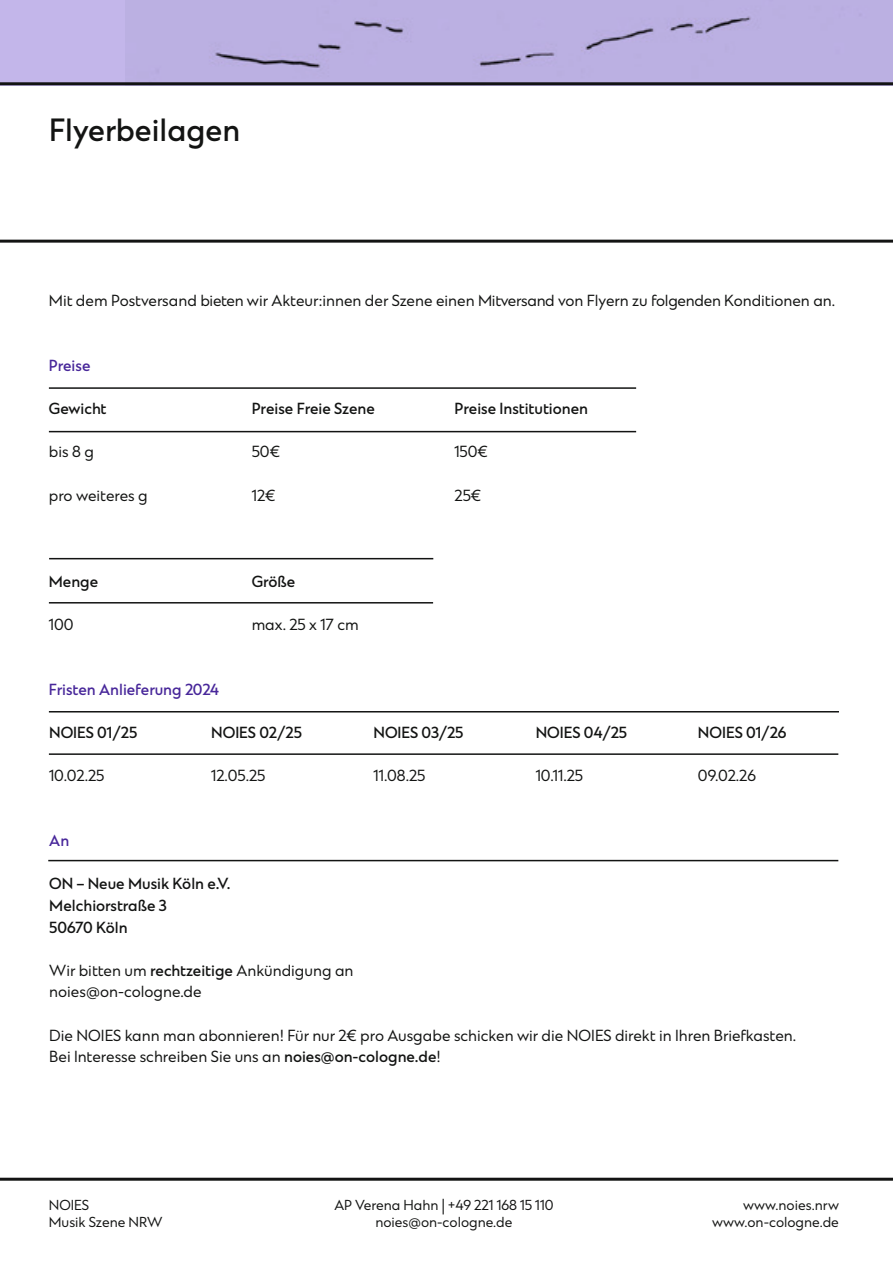
<style>
.page{position:relative;width:893px;height:1263px;background:#fff}
.page>*{position:absolute;margin:0;border:0;box-sizing:border-box;transform-origin:0 0}
.t1{font:500 30px "Ekster";color:#131413}
.t2{font:15px/21.6px "Ekster";color:#131413}
.t3{font:500 15px "Ekster";color:#131413}
.t4{font:500 15px "Ekster";color:#48279a}
.t5{font:13.5px/16.2px "Ekster";color:#131413}
.s1{font-weight:500}
</style>
<div class="page">
<div style="left:0;top:0;width:893px;height:85px;background:#c3b6ea"></div>
<img style="left:149px;top:0;width:713px;height:82px">
<hr style="left:0;top:1178px;width:893px;height:3px;background:#131413">
<hr style="left:0;top:82px;width:893px;height:3px;background:#131413">
<hr style="left:0;top:240px;width:893px;height:3px;background:#131413">
<hr style="left:49px;top:431px;width:587px;height:1px;background:#131413">
<hr style="left:49px;top:602px;width:384px;height:1px;background:#131413">
<hr style="left:49px;top:711px;width:790px;height:1px;background:#131413">
<hr style="left:48px;top:860px;width:790px;height:1px;background:#131413">
<hr style="left:49px;top:753px;width:789px;height:2px;background:#131413">
<hr style="left:49px;top:558px;width:384px;height:1px;background:#131413">
<hr style="left:49px;top:387px;width:587px;height:2px;background:#131413">
<p class="t1" style="left:49px;top:113px;width:193px">Flyerbeilagen</p>
<p class="t2" style="left:49px;top:291px;width:788px">Mit dem Postversand bieten wir Akteur:innen der Szene einen Mitversand von Flyern zu folgenden Konditionen an.</p>
<p class="t4" style="left:49px;top:356px;width:43px">Preise</p>
<p class="t3" style="left:49px;top:400px;width:59px">Gewicht</p>
<p class="t2" style="left:49px;top:442px;width:47px">bis 8 g</p>
<p class="t2" style="left:49px;top:485px;width:100px">pro weiteres g</p>
<p class="t3" style="left:49px;top:572px;width:51px">Menge</p>
<p class="t2" style="left:49px;top:615px;width:26px">100</p>
<p class="t4" style="left:49px;top:680px;width:172px">Fristen Anlieferung 2024</p>
<p class="t3" style="left:252px;top:400px;width:125px">Preise Freie Szene</p>
<p class="t2" style="left:252px;top:442px;width:30px">50€</p>
<p class="t2" style="left:252px;top:485px;width:25px">12€</p>
<p class="t3" style="left:252px;top:572px;width:45px">Größe</p>
<p class="t2" style="left:252px;top:615px;width:108px">max. 25 x 17 cm</p>
<p class="t3" style="left:455px;top:400px;width:135px">Preise Institutionen</p>
<p class="t2" style="left:455px;top:442px;width:35px">150€</p>
<p class="t2" style="left:455px;top:485px;width:28px">25€</p>
<p class="t3" style="left:49px;top:724px;width:90px">NOIES 01/25</p>
<p class="t2" style="left:49px;top:766px;width:57px">10.02.25</p>
<p class="t3" style="left:211px;top:724px;width:92px">NOIES 02/25</p>
<p class="t2" style="left:211px;top:766px;width:56px">12.05.25</p>
<p class="t3" style="left:373px;top:724px;width:92px">NOIES 03/25</p>
<p class="t2" style="left:373px;top:766px;width:54px">11.08.25</p>
<p class="t3" style="left:536px;top:724px;width:93px">NOIES 04/25</p>
<p class="t2" style="left:536px;top:766px;width:49px">10.11.25</p>
<p class="t3" style="left:698px;top:724px;width:90px">NOIES 01/26</p>
<p class="t2" style="left:698px;top:766px;width:60px">09.02.26</p>
<p class="t4" style="left:49px;top:832px;width:21px">An</p>
<p class="t3" style="left:49px;top:875px;width:183px">ON – Neue Musik Köln e.V.</p>
<p class="t3" style="left:49px;top:896px;width:119px">Melchiorstraße 3</p>
<p class="t3" style="left:49px;top:918px;width:80px">50670 Köln</p>
<p class="t2" style="left:49px;top:960px;width:306px">Wir bitten um <span class="s1">rechtzeitige</span> Ankündigung an</p>
<p class="t2" style="left:49px;top:982px;width:154px">noies@on-cologne.de</p>
<p class="t2" style="left:49px;top:1025px;width:748px">Die NOIES kann man abonnieren! Für nur 2€ pro Ausgabe schicken wir die NOIES direkt in Ihren Briefkasten.<br>Bei Interesse schreiben Sie uns an <span class="s1">noies@on-cologne.de</span>!</p>
<p class="t5" style="left:49px;top:1198px;width:115px">NOIES<br>Musik Szene NRW</p>
<p class="t5" style="left:334px;top:1198px;width:221px;text-align:center">AP Verena Hahn | +49 221 168 15 110 noies@on-cologne.de</p>
<p class="t5" style="left:712px;top:1198px;width:128px;text-align:right">www.noies.nrw www.on-cologne.de</p>
</div>
